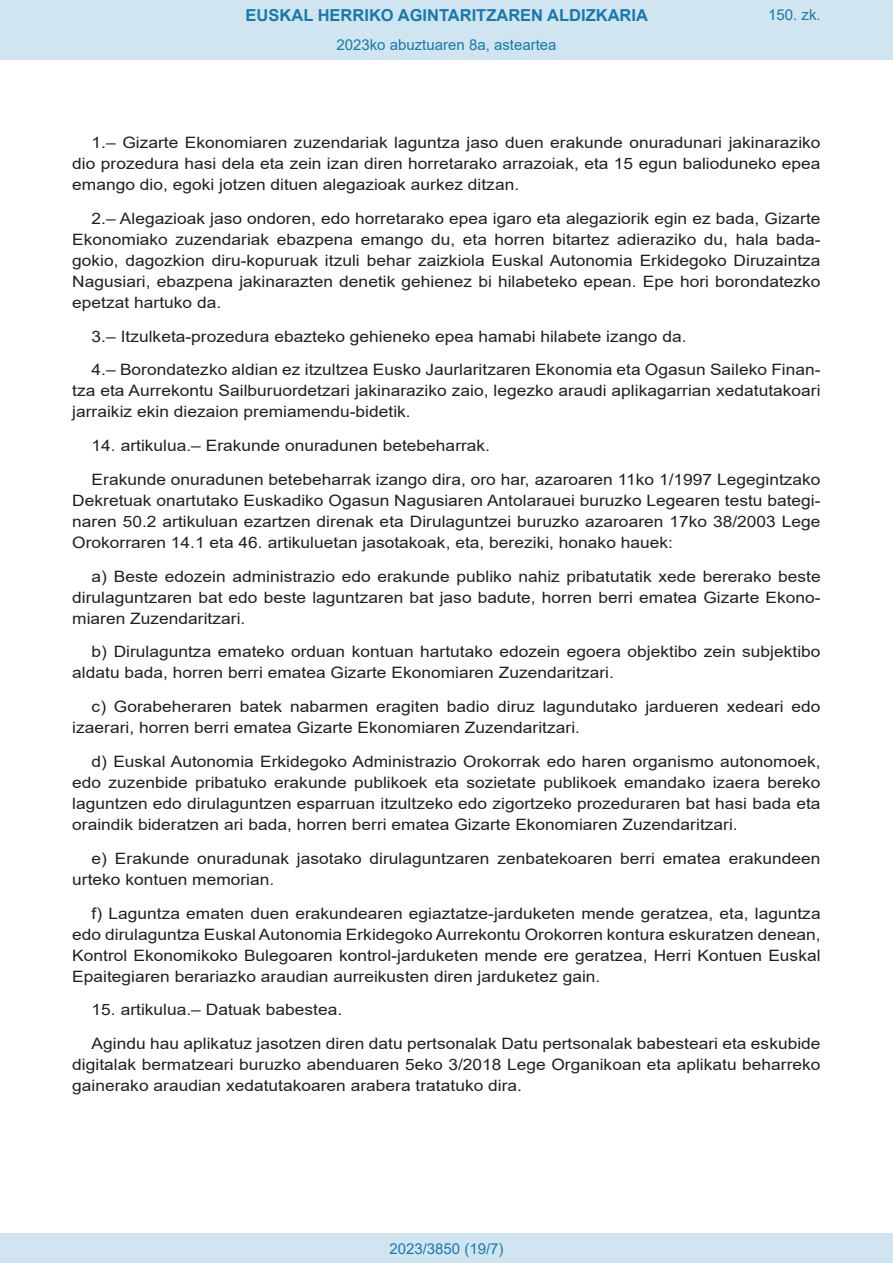
<style>
.page{position:relative;width:893px;height:1263px;background:#fff}
.page>*{position:absolute;margin:0;border:0;box-sizing:border-box;transform-origin:0 0}
.t1{font:700 16.5px "Arial";color:#1879ad}
.BOPVDetalle{font:15.6px/21px "Arial";color:#231f20;text-align:justify;scale:1.11 1}
.Paginacion_Centro{font:15px "Arial";color:#1879ad}
</style>
<div class="page">
<div style="left:0;top:0;width:893px;height:60px;background:#d0e5f0"></div>
<div style="left:0;top:1233px;width:893px;height:30px;background:#d0e5f0"></div>
<p class="t1" style="left:246px;top:3px;width:404px">EUSKAL HERRIKO AGINTARITZAREN ALDIZKARIA</p>
<p class="Paginacion_Centro" style="left:336px;top:35px;width:222px">2023ko abuztuaren 8a, asteartea</p>
<p class="Paginacion_Centro" style="left:768px;top:5px;width:54px">150. zk.</p>
<p class="BOPVDetalle" style="left:72px;top:132px;width:676px;text-indent:19px">1.– Gizarte Ekonomiaren zuzendariak laguntza jaso duen erakunde onuradunari jakinaraziko dio prozedura hasi dela eta zein izan diren horretarako arrazoiak, eta 15 egun balioduneko epea emango dio, egoki jotzen dituen alegazioak aurkez ditzan.</p>
<p class="BOPVDetalle" style="left:72px;top:208px;width:676px;text-indent:19px">2.– Alegazioak jaso ondoren, edo horretarako epea igaro eta alegaziorik egin ez bada, Gizarte Ekonomiako zuzendariak ebazpena emango du, eta horren bitartez adieraziko du, hala bada&shy;gokio, dagozkion diru-kopuruak itzuli behar zaizkiola Euskal Autonomia Erkidegoko Diruzaintza Nagusiari, ebazpena jakinarazten denetik gehienez bi hilabeteko epean. Epe hori borondatezko epetzat hartuko da.</p>
<p class="BOPVDetalle" style="left:92px;top:326px;width:537px">3.– Itzulketa-prozedura ebazteko gehieneko epea hamabi hilabete izango da.</p>
<p class="BOPVDetalle" style="left:72px;top:359px;width:676px;text-indent:19px">4.– Borondatezko aldian ez itzultzea Eusko Jaurlaritzaren Ekonomia eta Ogasun Saileko Finan&shy;tza eta Aurrekontu Sailburuordetzari jakinaraziko zaio, legezko araudi aplikagarrian xedatutakoari jarraikiz ekin diezaion premiamendu-bidetik.</p>
<p class="BOPVDetalle" style="left:92px;top:435px;width:360px">14. artikulua.– Erakunde onuradunen betebeharrak.</p>
<p class="BOPVDetalle" style="left:72px;top:469px;width:676px;text-indent:19px">Erakunde onuradunen betebeharrak izango dira, oro har, azaroaren 11ko 1/1997 Legegintzako Dekretuak onartutako Euskadiko Ogasun Nagusiaren Antolarauei buruzko Legearen testu bategi&shy;naren 50.2 artikuluan ezartzen direnak eta Dirulaguntzei buruzko azaroaren 17ko 38/2003 Lege Orokorraren 14.1 eta 46. artikuluetan jasotakoak, eta, bereziki, honako hauek:</p>
<p class="BOPVDetalle" style="left:72px;top:566px;width:676px;text-indent:19px">a) Beste edozein administrazio edo erakunde publiko nahiz pribatutatik xede bererako beste dirulaguntzaren bat edo beste laguntzaren bat jaso badute, horren berri ematea Gizarte Ekono&shy;miaren Zuzendaritzari.</p>
<p class="BOPVDetalle" style="left:72px;top:641px;width:676px;text-indent:19px">b) Dirulaguntza emateko orduan kontuan hartutako edozein egoera objektibo zein subjektibo aldatu bada, horren berri ematea Gizarte Ekonomiaren Zuzendaritzari.</p>
<p class="BOPVDetalle" style="left:72px;top:696px;width:676px;text-indent:19px">c) Gorabeheraren batek nabarmen eragiten badio diruz lagundutako jardueren xedeari edo izaerari, horren berri ematea Gizarte Ekonomiaren Zuzendaritzari.</p>
<p class="BOPVDetalle" style="left:72px;top:751px;width:676px;text-indent:19px">d) Euskal Autonomia Erkidegoko Administrazio Orokorrak edo haren organismo autonomoek, edo zuzenbide pribatuko erakunde publikoek eta sozietate publikoek emandako izaera bereko laguntzen edo dirulaguntzen esparruan itzultzeko edo zigortzeko prozeduraren bat hasi bada eta oraindik bideratzen ari bada, horren berri ematea Gizarte Ekonomiaren Zuzendaritzari.</p>
<p class="BOPVDetalle" style="left:72px;top:848px;width:676px;text-indent:19px">e) Erakunde onuradunak jasotako dirulaguntzaren zenbatekoaren berri ematea erakundeen urteko kontuen memorian.</p>
<p class="BOPVDetalle" style="left:72px;top:902px;width:676px;text-indent:19px">f) Laguntza ematen duen erakundearen egiaztatze-jarduketen mende geratzea, eta, laguntza edo dirulaguntza Euskal Autonomia Erkidegoko Aurrekontu Orokorren kontura eskuratzen denean, Kontrol Ekonomikoko Bulegoaren kontrol-jarduketen mende ere geratzea, Herri Kontuen Euskal Epaitegiaren berariazko araudian aurreikusten diren jarduketez gain.</p>
<p class="BOPVDetalle" style="left:92px;top:999px;width:227px">15. artikulua.– Datuak babestea.</p>
<p class="BOPVDetalle" style="left:72px;top:1033px;width:676px;text-indent:19px">Agindu hau aplikatuz jasotzen diren datu pertsonalak Datu pertsonalak babesteari eta eskubide digitalak bermatzeari buruzko abenduaren 5eko 3/2018 Lege Organikoan eta aplikatu beharreko gainerako araudian xedatutakoaren arabera tratatuko dira.</p>
<p class="Paginacion_Centro" style="left:389px;top:1238px;width:116px">2023/3850 (19/7)</p>
</div>
